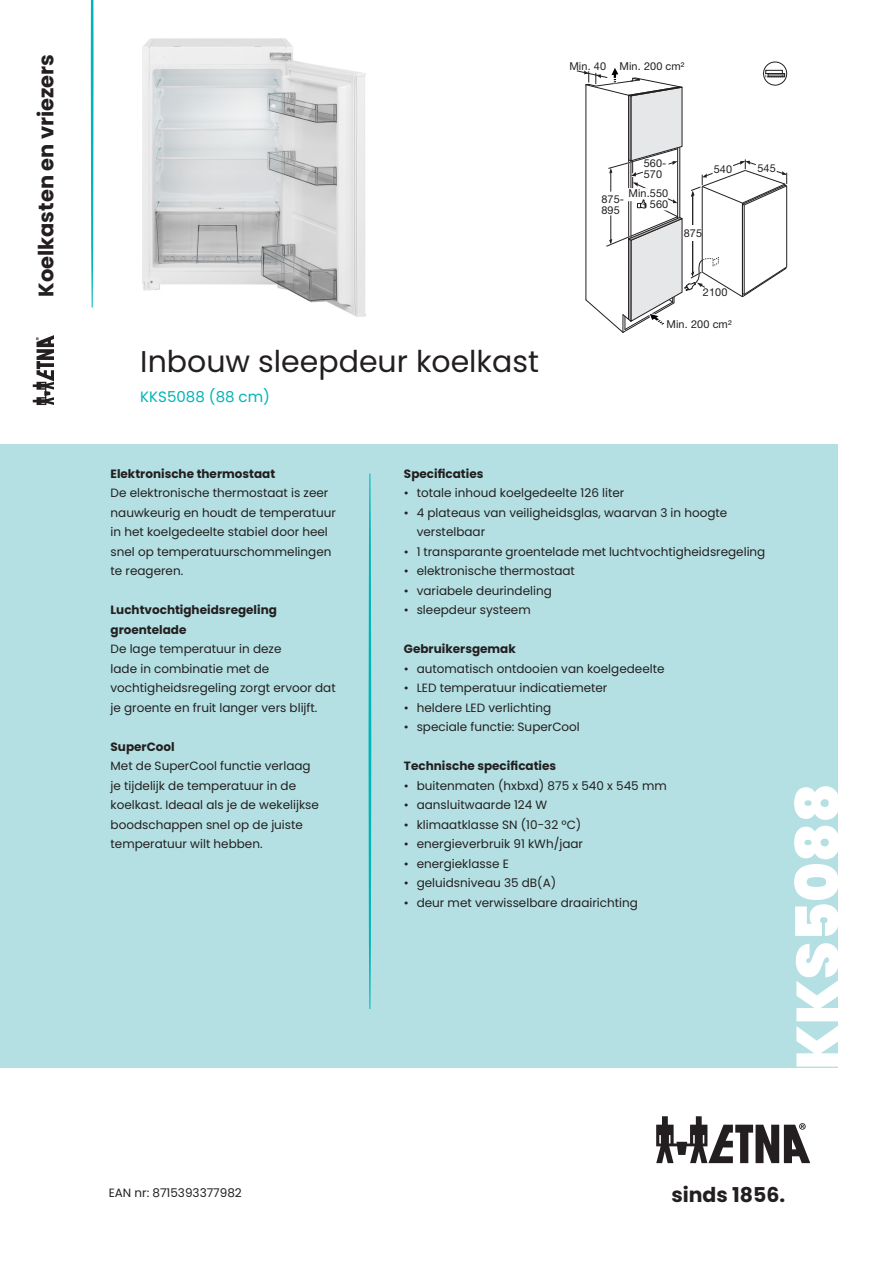
<style>
.page{position:relative;width:893px;height:1263px;background:#fff}
.page>*{position:absolute;margin:0;border:0;box-sizing:border-box;transform-origin:0 0}
.EAN_NR_nieuwe_basis{font:900 60px "Poppins";color:#fff}
.Commerciële_naam{font:30px "Poppins";color:#231f20}
.t1{font:700 21px "Poppins";color:#231f20}
.t2{font:700 20.4px "Poppins";color:#231f20}
.Typenummer___afmeting{font:15px "Poppins";color:#00b5b8}
.USP_8_pt{font:12px/19.5px "Poppins";color:#231f20}
.Producttekst_tussenkop_8_pt{font:700 12px/19.5px "Poppins";color:#231f20}
.ETNA_Producttekst_bullet{font:12px "Poppins";color:#231f20}
.t3{font:10.95px/10.9px "Helvetica Neue LT Std";letter-spacing:.01em;color:#231f20}
</style>
<div class="page">
<div style="left:0;top:444px;width:838px;height:623px;background:#b4e0e3"></div>
<svg style="left:91px;top:0;width:3px;height:308px"></svg>
<svg style="left:33px;top:335px;width:21px;height:70px"></svg>
<svg style="left:656px;top:1116px;width:154px;height:47px"></svg>
<svg style="left:369px;top:474px;width:2px;height:535px"></svg>
<div style="left:763px;top:62px;width:24px;height:23px;border:1px solid #231f20;border-radius:50%"></div>
<svg style="left:576px;top:64px;width:211px;height:269px"></svg>
<img style="left:142px;top:38px;width:224px;height:279px">
<h3 class="t1" style="left:34px;top:297px;width:245px;rotate:-90deg">Koelkasten en vriezers</h3>
<p class="t3" style="left:569px;top:60px;width:38px">Min. 40</p>
<p class="t3" style="left:619px;top:60px;width:67px">Min. 200 cm²</p>
<p class="Commerciële_naam" style="left:140px;top:344px;width:400px">Inbouw sleepdeur koelkast</p>
<p class="Typenummer___afmeting" style="left:140px;top:388px;width:131px">KKS5088 (88 cm)</p>
<p class="t3" style="left:644px;top:157px;width:24px">560-<br>570</p>
<p class="t3" style="left:628px;top:188px;width:41px;text-align:right">Min.550<br>560</p>
<p class="t3" style="left:601px;top:194px;width:24px">875-<br>895</p>
<p class="t3" style="left:714px;top:163px;width:20px">540</p>
<p class="t3" style="left:757px;top:162px;width:20px">545</p>
<p class="t3" style="left:684px;top:227px;width:20px">875</p>
<p class="t3" style="left:703px;top:286px;width:26px">2100</p>
<p class="t3" style="left:666px;top:318px;width:67px">Min. 200 cm²</p>
<p class="Producttekst_tussenkop_8_pt" style="left:111px;top:464px;width:166px">Elektronische thermostaat</p>
<p class="USP_8_pt" style="left:111px;top:483px;width:227px">De elektronische thermostaat is zeer nauwkeurig en houdt de temperatuur in het koelgedeelte stabiel door heel snel op temperatuurschommelingen te reageren.</p>
<p class="Producttekst_tussenkop_8_pt" style="left:111px;top:600px;width:168px">Luchtvochtigheidsregeling groentelade</p>
<p class="USP_8_pt" style="left:111px;top:639px;width:227px">De lage temperatuur in deze<br>lade in combinatie met de vochtigheidsregeling zorgt ervoor dat je groente en fruit langer vers blijft.</p>
<p class="Producttekst_tussenkop_8_pt" style="left:111px;top:737px;width:66px">SuperCool</p>
<p class="USP_8_pt" style="left:111px;top:756px;width:210px">Met de SuperCool functie verlaag je tijdelijk de temperatuur in de koelkast. Ideaal als je de wekelijkse boodschappen snel op de juiste temperatuur wilt hebben.</p>
<p class="Producttekst_tussenkop_8_pt" style="left:404px;top:464px;width:81px">Specificaties</p>
<p class="USP_8_pt" style="left:404px;top:483px;width:222px">• totale inhoud koelgedeelte 126 liter</p>
<p class="USP_8_pt" style="left:417px;top:503px;width:312px;text-indent:-13px">• 4 plateaus van veiligheidsglas, waarvan 3 in hoogte verstelbaar</p>
<p class="USP_8_pt" style="left:404px;top:542px;width:363px">• 1 transparante groentelade met luchtvochtigheidsregeling</p>
<p class="USP_8_pt" style="left:404px;top:561px;width:173px">• elektronische thermostaat</p>
<p class="USP_8_pt" style="left:404px;top:581px;width:149px">• variabele deurindeling</p>
<p class="USP_8_pt" style="left:404px;top:600px;width:128px">• sleepdeur systeem</p>
<p class="Producttekst_tussenkop_8_pt" style="left:404px;top:639px;width:113px">Gebruikersgemak</p>
<p class="USP_8_pt" style="left:404px;top:659px;width:262px">• automatisch ontdooien van koelgedeelte</p>
<p class="USP_8_pt" style="left:404px;top:678px;width:205px">• LED temperatuur indicatiemeter</p>
<p class="USP_8_pt" style="left:404px;top:698px;width:149px">• heldere LED verlichting</p>
<p class="USP_8_pt" style="left:404px;top:717px;width:177px">• speciale functie: SuperCool</p>
<p class="Producttekst_tussenkop_8_pt" style="left:404px;top:756px;width:154px">Technische specificaties</p>
<p class="USP_8_pt" style="left:404px;top:776px;width:264px">• buitenmaten (hxbxd) 875 x 540 x 545 mm</p>
<p class="USP_8_pt" style="left:404px;top:795px;width:145px">• aansluitwaarde 124 W</p>
<p class="USP_8_pt" style="left:404px;top:815px;width:179px">• klimaatklasse SN (10-32 ºC)</p>
<p class="USP_8_pt" style="left:404px;top:834px;width:181px">• energieverbruik 91 kWh/jaar</p>
<p class="USP_8_pt" style="left:404px;top:854px;width:106px">• energieklasse E</p>
<p class="USP_8_pt" style="left:404px;top:873px;width:154px">• geluidsniveau 35 dB(A)</p>
<p class="USP_8_pt" style="left:404px;top:893px;width:236px">• deur met verwisselbare draairichting</p>
<p class="EAN_NR_nieuwe_basis" style="left:783px;top:1070px;width:288px;rotate:-90deg">KKS5088</p>
<p class="ETNA_Producttekst_bullet" style="left:109px;top:1186px;width:135px">EAN nr: 8715393377982</p>
<h3 class="t2" style="left:671px;top:1183px;width:115px">sinds 1856.</h3>
</div>
